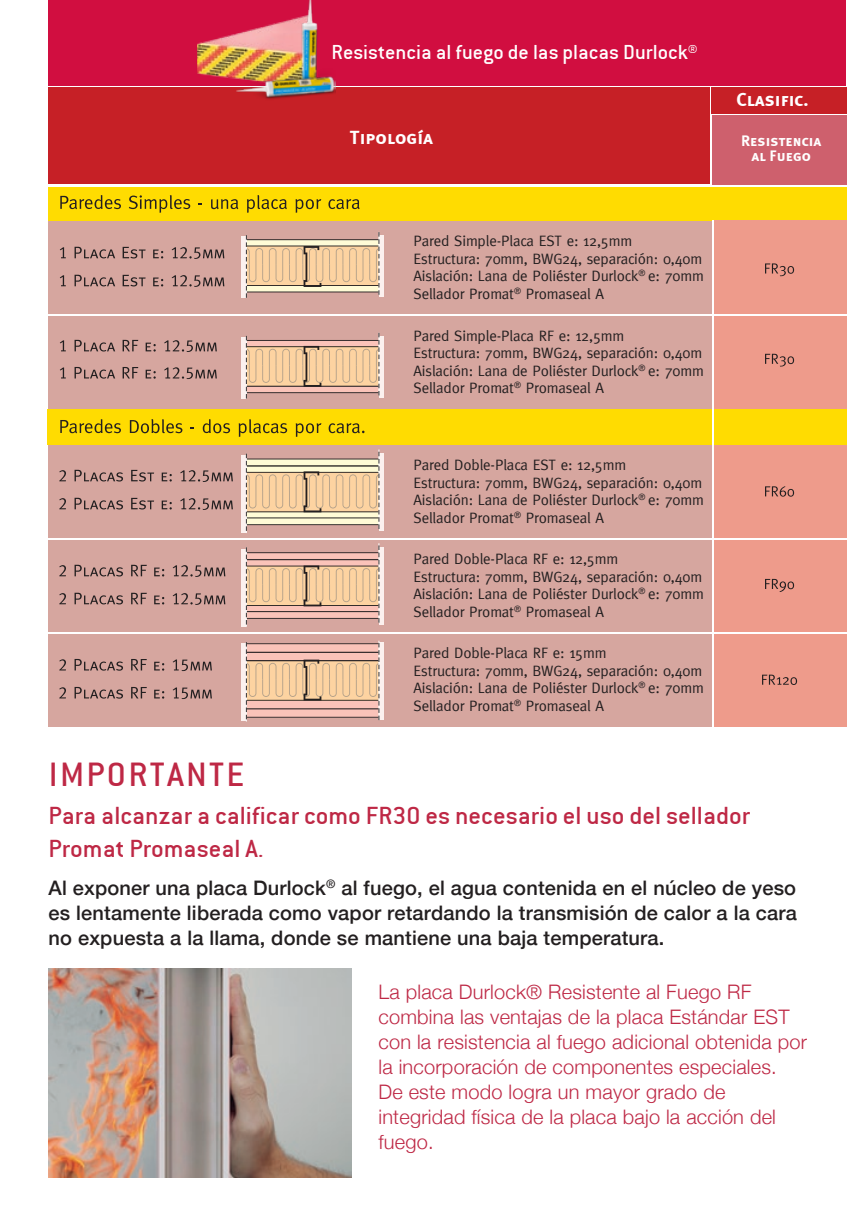
<style>
.page{position:relative;width:850px;height:1205px;background:#fff}
.page>*{position:absolute;margin:0;border:0;box-sizing:border-box;transform-origin:0 0}
.t1{font:37.5px "Conduit ITC";letter-spacing:.06em;color:#be2845}
.t2{font:27.5px/32.5px "Conduit ITC";color:#be2845}
.t3{font:22.5px "Conduit ITC";color:#fff}
.t4{font:300 20px/25px "Helvetica Neue";letter-spacing:.01em;color:#be2845}
.t5{font:500 20px/25px "Helvetica Neue";letter-spacing:.01em;color:#231f20;text-align:justify}
.t6{font:18.75px "Meta Plus Bold Caps";color:#fff}
.t7{font:15px/17.5px "Meta";letter-spacing:-.01em;color:#231f20}
.t8{font:15px/15px "Meta Plus Bold Caps";color:#fff;text-align:center}
</style>
<div class="page">
<div style="left:48px;top:220px;width:664px;height:507px;background:#d6a69f"></div>
<div style="left:712px;top:444px;width:134px;height:95px;background:#ee9b8b"></div>
<div style="left:712px;top:539px;width:134px;height:94px;background:#ee9b8b"></div>
<div style="left:712px;top:633px;width:134px;height:94px;background:#ee9b8b"></div>
<div style="left:48px;top:185px;width:798px;height:36px;background:#ffdc01"></div>
<div style="left:712px;top:220px;width:134px;height:95px;background:#ee9b8b"></div>
<div style="left:712px;top:315px;width:134px;height:94px;background:#ee9b8b"></div>
<div style="left:48px;top:87px;width:661px;height:99px;background:#c62026"></div>
<div style="left:711px;top:87px;width:135px;height:27px;background:#c62026"></div>
<div style="left:47px;top:409px;width:799px;height:35px;background:#ffdc01"></div>
<svg style="left:765px;top:263px;width:24px;height:13px"></svg>
<svg style="left:787px;top:266px;width:7px;height:8px"></svg>
<svg style="left:765px;top:354px;width:27px;height:12px"></svg>
<svg style="left:787px;top:356px;width:7px;height:8px"></svg>
<svg style="left:765px;top:486px;width:26px;height:11px"></svg>
<svg style="left:787px;top:489px;width:7px;height:8px"></svg>
<svg style="left:765px;top:579px;width:27px;height:13px"></svg>
<svg style="left:787px;top:581px;width:7px;height:8px"></svg>
<svg style="left:762px;top:674px;width:30px;height:11px"></svg>
<svg style="left:790px;top:677px;width:7px;height:8px"></svg>
<svg style="left:60px;top:247px;width:6px;height:11px"></svg>
<svg style="left:75px;top:247px;width:40px;height:11px"></svg>
<svg style="left:123px;top:247px;width:23px;height:11px"></svg>
<svg style="left:153px;top:249px;width:10px;height:9px"></svg>
<svg style="left:172px;top:247px;width:52px;height:12px"></svg>
<svg style="left:60px;top:275px;width:6px;height:11px"></svg>
<svg style="left:75px;top:275px;width:40px;height:11px"></svg>
<svg style="left:123px;top:275px;width:23px;height:11px"></svg>
<svg style="left:153px;top:277px;width:10px;height:9px"></svg>
<svg style="left:172px;top:275px;width:52px;height:12px"></svg>
<svg style="left:60px;top:340px;width:6px;height:11px"></svg>
<svg style="left:75px;top:340px;width:40px;height:11px"></svg>
<svg style="left:123px;top:340px;width:15px;height:11px"></svg>
<svg style="left:146px;top:343px;width:10px;height:9px"></svg>
<svg style="left:164px;top:340px;width:53px;height:12px"></svg>
<svg style="left:60px;top:367px;width:6px;height:11px"></svg>
<svg style="left:75px;top:367px;width:40px;height:12px"></svg>
<svg style="left:123px;top:367px;width:15px;height:11px"></svg>
<svg style="left:146px;top:370px;width:10px;height:9px"></svg>
<svg style="left:164px;top:367px;width:53px;height:12px"></svg>
<svg style="left:59px;top:470px;width:7px;height:11px"></svg>
<svg style="left:75px;top:470px;width:48px;height:11px"></svg>
<svg style="left:131px;top:470px;width:23px;height:11px"></svg>
<svg style="left:162px;top:472px;width:10px;height:9px"></svg>
<svg style="left:180px;top:470px;width:53px;height:12px"></svg>
<svg style="left:59px;top:498px;width:7px;height:11px"></svg>
<svg style="left:75px;top:498px;width:48px;height:11px"></svg>
<svg style="left:131px;top:498px;width:23px;height:11px"></svg>
<svg style="left:162px;top:500px;width:10px;height:9px"></svg>
<svg style="left:180px;top:498px;width:53px;height:12px"></svg>
<svg style="left:59px;top:565px;width:7px;height:11px"></svg>
<svg style="left:75px;top:565px;width:48px;height:11px"></svg>
<svg style="left:131px;top:565px;width:16px;height:11px"></svg>
<svg style="left:154px;top:567px;width:10px;height:9px"></svg>
<svg style="left:173px;top:565px;width:52px;height:12px"></svg>
<svg style="left:59px;top:593px;width:7px;height:11px"></svg>
<svg style="left:75px;top:593px;width:48px;height:11px"></svg>
<svg style="left:131px;top:593px;width:16px;height:11px"></svg>
<svg style="left:154px;top:595px;width:10px;height:9px"></svg>
<svg style="left:173px;top:593px;width:52px;height:12px"></svg>
<svg style="left:59px;top:659px;width:7px;height:11px"></svg>
<svg style="left:75px;top:659px;width:48px;height:12px"></svg>
<svg style="left:131px;top:659px;width:16px;height:11px"></svg>
<svg style="left:154px;top:662px;width:10px;height:9px"></svg>
<svg style="left:173px;top:659px;width:39px;height:12px"></svg>
<svg style="left:59px;top:687px;width:7px;height:11px"></svg>
<svg style="left:75px;top:687px;width:48px;height:12px"></svg>
<svg style="left:131px;top:687px;width:16px;height:11px"></svg>
<svg style="left:154px;top:690px;width:10px;height:9px"></svg>
<svg style="left:173px;top:687px;width:39px;height:12px"></svg>
<svg style="left:60px;top:195px;width:61px;height:14px"></svg>
<svg style="left:129px;top:195px;width:61px;height:18px"></svg>
<svg style="left:211px;top:199px;width:27px;height:10px"></svg>
<svg style="left:247px;top:195px;width:40px;height:18px"></svg>
<svg style="left:295px;top:199px;width:26px;height:14px"></svg>
<svg style="left:328px;top:199px;width:32px;height:10px"></svg>
<svg style="left:60px;top:419px;width:61px;height:14px"></svg>
<svg style="left:130px;top:419px;width:52px;height:14px"></svg>
<svg style="left:203px;top:419px;width:27px;height:14px"></svg>
<svg style="left:239px;top:419px;width:48px;height:18px"></svg>
<svg style="left:296px;top:423px;width:25px;height:14px"></svg>
<svg style="left:328px;top:423px;width:36px;height:10px"></svg>
<div style="left:241px;top:549px;width:5px;height:77px;background:#fcf1ef"></div>
<div style="left:379px;top:547px;width:5px;height:78px;background:#fcf1ef"></div>
<svg style="left:245px;top:545px;width:135px;height:79px"></svg>
<div style="left:241px;top:455px;width:5px;height:78px;background:#fcf1ef"></div>
<div style="left:379px;top:453px;width:5px;height:78px;background:#fcf1ef"></div>
<svg style="left:245px;top:452px;width:135px;height:79px"></svg>
<div style="left:241px;top:644px;width:5px;height:77px;background:#fcf1ef"></div>
<div style="left:379px;top:642px;width:5px;height:77px;background:#fcf1ef"></div>
<svg style="left:245px;top:642px;width:135px;height:78px;background:#e0b79d"></svg>
<div style="left:241px;top:337px;width:5px;height:61px;background:#fcf1ef"></div>
<div style="left:379px;top:336px;width:5px;height:61px;background:#fcf1ef"></div>
<svg style="left:245px;top:333px;width:135px;height:65px"></svg>
<div style="left:241px;top:236px;width:5px;height:62px;background:#fcf1ef"></div>
<div style="left:379px;top:235px;width:5px;height:61px;background:#fcf1ef"></div>
<svg style="left:245px;top:232px;width:135px;height:66px"></svg>
<hr style="left:47px;top:315px;width:799px;height:1px;background:#fff">
<hr style="left:47px;top:538px;width:799px;height:1px;background:#fff">
<hr style="left:47px;top:632px;width:799px;height:1px;background:#fff">
<hr style="left:712px;top:220px;width:1px;height:508px;background:#fff">
<hr style="left:47px;top:184px;width:799px;height:3px;background:#fff">
<div style="left:711px;top:115px;width:135px;height:69px;background:#ce606d"></div>
<img style="left:48px;top:968px;width:304px;height:209px">
<div style="left:48px;top:0;width:798px;height:85px;background:#d10e40"></div>
<img style="left:197px;top:34px;width:37px;height:52px">
<img style="left:234px;top:0;width:101px;height:99px">
<h3 class="t3" style="left:331px;top:39px;width:367px">Resistencia al fuego de las placas Durlock®</h3>
<p class="t6" style="left:350px;top:127px;width:85px">Tipología</p>
<p class="t7" style="left:413px;top:232px;width:292px">Pared Simple-Placa EST e: 12,5mm<br>Estructura: 70mm, BWG24, separación: 0,40m Aislación: Lana de Poliéster Durlock<sup>®</sup> e: 70mm Sellador Promat<sup>®</sup> Promaseal A</p>
<p class="t7" style="left:413px;top:326px;width:292px">Pared Simple-Placa RF e: 12,5mm<br>Estructura: 70mm, BWG24, separación: 0,40m Aislación: Lana de Poliéster Durlock<sup>®</sup> e: 70mm Sellador Promat<sup>®</sup> Promaseal A</p>
<p class="t7" style="left:413px;top:456px;width:292px">Pared Doble-Placa EST e: 12,5mm<br>Estructura: 70mm, BWG24, separación: 0,40m Aislación: Lana de Poliéster Durlock<sup>®</sup> e: 70mm Sellador Promat<sup>®</sup> Promaseal A</p>
<p class="t7" style="left:413px;top:550px;width:292px">Pared Doble-Placa RF e: 12,5mm<br>Estructura: 70mm, BWG24, separación: 0,40m Aislación: Lana de Poliéster Durlock<sup>®</sup> e: 70mm Sellador Promat<sup>®</sup> Promaseal A</p>
<p class="t7" style="left:413px;top:644px;width:292px">Pared Doble-Placa RF e: 15mm<br>Estructura: 70mm, BWG24, separación: 0,40m Aislación: Lana de Poliéster Durlock<sup>®</sup> e: 70mm Sellador Promat<sup>®</sup> Promaseal A</p>
<p class="t6" style="left:736px;top:89px;width:74px">Clasific.</p>
<p class="t8" style="left:741px;top:133px;width:82px">Resistencia al Fuego</p>
<h1 class="t1" style="left:49px;top:753px;width:197px">IMPORTANTE</h1>
<h2 class="t2" style="left:48px;top:799px;width:703px">Para alcanzar a calificar como FR30 es necesario el uso del sellador<br>Promat Promaseal A.</h2>
<h3 class="t5" style="left:48px;top:873px;width:749px">Al exponer una placa Durlock<sup>®</sup> al fuego, el agua contenida en el núcleo de yeso es lentamente liberada como vapor retardando la transmisión de calor a la cara no expuesta a la llama, donde se mantiene una baja temperatura.</h3>
<p class="t4" style="left:378px;top:977px;width:430px">La placa Durlock® Resistente al Fuego RF combina las ventajas de la placa Estándar EST con la resistencia al fuego adicional obtenida por la incorporación de componentes especiales.<br>De este modo logra un mayor grado de integridad física de la placa bajo la acción del fuego.</p>
</div>
